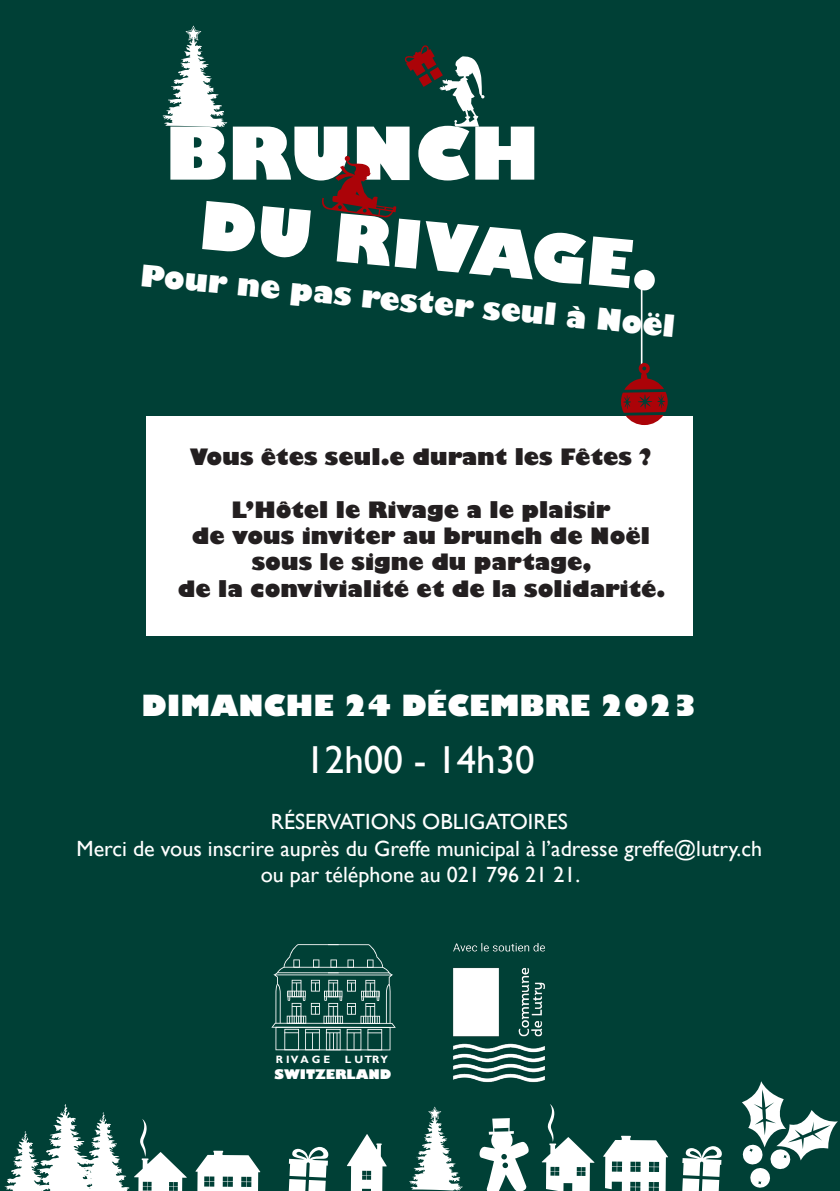
<style>
.page{position:relative;width:840px;height:1191px;background:#fff}
.page>*{position:absolute;margin:0;border:0;box-sizing:border-box;transform-origin:0 0}
.t1{font:800 71.2px "Gill Sans";color:#fff}
.t2{font:800 64.8px "Gill Sans";color:#fff}
.t3{font:39px "Gill Sans";color:#fff}
.t4{font:800 29px "Gill Sans";color:#fff}
.t5{font:800 28.4px "Gill Sans";color:#fff}
.t6{font:800 22px "Gill Sans";color:#231f20}
.t7{font:22px "Gill Sans";color:#fff}
.t8{font:800 13px "Gill Sans";color:#fff}
.t9{font:700 10.6px "Gill Sans";color:#fff}
</style>
<div class="page">
<div style="left:0;top:0;width:839px;height:1190px;background:#004036"></div>
<svg style="left:162px;top:25px;width:65px;height:102px"></svg>
<svg style="left:404px;top:45px;width:80px;height:82px"></svg>
<svg style="left:0;top:1104px;width:187px;height:87px"></svg>
<svg style="left:195px;top:1150px;width:65px;height:41px"></svg>
<svg style="left:346px;top:1134px;width:40px;height:57px"></svg>
<svg style="left:477px;top:1118px;width:52px;height:73px"></svg>
<svg style="left:409px;top:1106px;width:53px;height:84px"></svg>
<svg style="left:288px;top:1146px;width:41px;height:45px"></svg>
<svg style="left:742px;top:1081px;width:95px;height:107px"></svg>
<svg style="left:541px;top:1104px;width:53px;height:87px"></svg>
<svg style="left:602px;top:1135px;width:65px;height:56px"></svg>
<svg style="left:681px;top:1146px;width:41px;height:45px"></svg>
<div style="left:146px;top:417px;width:546px;height:219px;background:#fff"></div>
<svg style="left:321px;top:156px;width:75px;height:62px"></svg>
<hr style="left:640px;top:280px;width:2px;height:86px;background:#fff">
<svg style="left:620px;top:363px;width:47px;height:62px"></svg>
<svg style="left:271px;top:944px;width:124px;height:106px"></svg>
<img style="left:453px;top:943px;width:92px;height:140px">
<p class="t1" style="left:165px;top:109px;width:375px">BRUNCH</p>
<p class="t2" style="left:203px;top:185px;width:462px;rotate:5deg">DU RIVAGE.</p>
<p class="t4" style="left:143px;top:254px;width:538px;rotate:6deg">Pour ne pas rester seul à Noël</p>
<p class="t6" style="left:190px;top:443px;width:463px">Vous êtes seul.e durant les Fêtes ?</p>
<p class="t6" style="left:231px;top:495px;width:380px">L’Hôtel le Rivage a le plaisir</p>
<p class="t6" style="left:192px;top:522px;width:459px">de vous inviter au brunch de Noël</p>
<p class="t6" style="left:251px;top:548px;width:341px">sous le signe du partage,</p>
<p class="t6" style="left:178px;top:575px;width:489px">de la convivialité et de la solidarité.</p>
<p class="t5" style="left:141px;top:688px;width:556px">DIMANCHE 24 DÉCEMBRE 2023</p>
<p class="t3" style="left:305px;top:737px;width:231px">12h00 - 14h30</p>
<p class="t7" style="left:271px;top:809px;width:298px">RÉSERVATIONS OBLIGATOIRES</p>
<p class="t7" style="left:76px;top:835px;width:686px">Merci de vous inscrire auprès du Greffe municipal à l’adresse greffe@lutry.ch</p>
<p class="t7" style="left:260px;top:862px;width:321px">ou par téléphone au 021 796 21 21.</p>
<p class="t9" style="left:276px;top:1053px;width:56px">R I V A G E</p>
<p class="t9" style="left:345px;top:1053px;width:45px">L U TR Y</p>
<p class="t8" style="left:274px;top:1066px;width:118px">SWITZERLAND</p>
</div>
